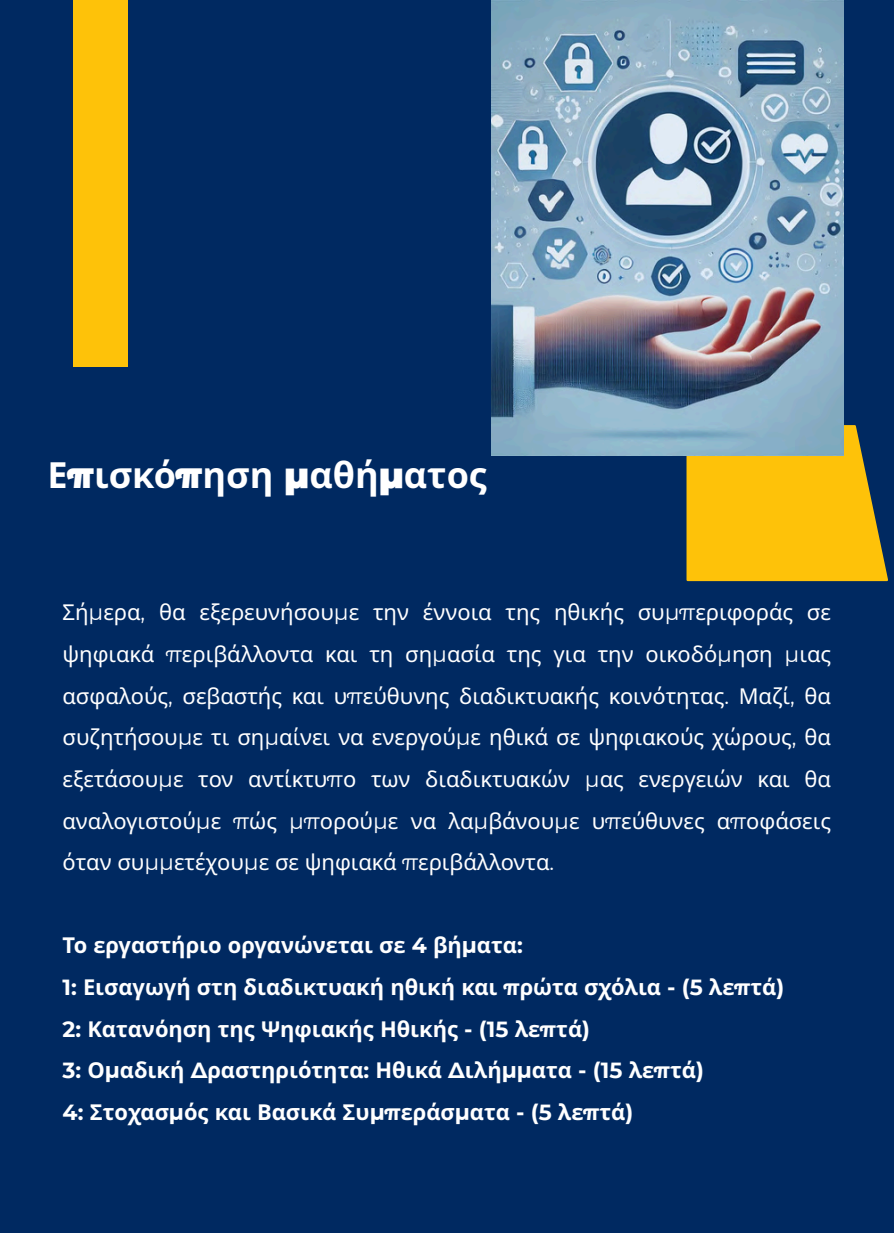
<style>
.page{position:relative;width:894px;height:1233px;background:#fff}
.page>*{position:absolute;margin:0;border:0;box-sizing:border-box;transform-origin:0 0}
.t1{font:700 36px "Noto Sans";color:#fff}
.t2{font:21.9px/41.5px "Noto Sans";color:#fff;text-align:justify}
.t3{font:700 21.9px/41.5px "Noto Sans";color:#fff}
.s1{font-family:"Montserrat";font-weight:900}
.s2{font-family:"Montserrat"}
</style>
<div class="page">
<div style="left:0;top:0;width:893px;height:1233px;background:#002961"></div>
<svg style="left:686px;top:425px;width:201px;height:156px"></svg>
<div style="left:73px;top:0;width:55px;height:366px;background:#fec209"></div>
<img style="left:491px;top:0;width:352px;height:455px">
<h1 class="t1" style="left:47px;top:449px;width:441px">Ε<span class="s1">π</span>ισκό<span class="s1">π</span>ηση <span class="s1">μ</span>αθή<span class="s1">μ</span>ατος</h1>
<p class="t2" style="left:62px;top:591px;width:769px">Σή<span class="s2">μ</span>ερα<span class="s2">,</span> θα εξερευνήσου<span class="s2">μ</span>ε την έννοια της ηθικής συ<span class="s2">μπ</span>εριφοράς σε ψηφιακά <span class="s2">π</span>εριβάλλοντα και τη ση<span class="s2">μ</span>ασία της για την οικοδό<span class="s2">μ</span>ηση <span class="s2">μ</span>ιας ασφαλούς<span class="s2">,</span> σεβαστής και υ<span class="s2">π</span>εύθυνης διαδικτυακής κοινότητας<span class="s2">.</span> Μαζί<span class="s2">,</span> θα συζητήσου<span class="s2">μ</span>ε τι ση<span class="s2">μ</span>αίνει να ενεργού<span class="s2">μ</span>ε ηθικά σε ψηφιακούς χώρους<span class="s2">,</span> θα εξετάσου<span class="s2">μ</span>ε τον αντίκτυ<span class="s2">π</span>ο των διαδικτυακών <span class="s2">μ</span>ας ενεργειών και θα αναλογιστού<span class="s2">μ</span>ε <span class="s2">π</span>ώς <span class="s2">μπ</span>ορού<span class="s2">μ</span>ε να λα<span class="s2">μ</span>βάνου<span class="s2">μ</span>ε υ<span class="s2">π</span>εύθυνες α<span class="s2">π</span>οφάσεις όταν συ<span class="s2">μμ</span>ετέχου<span class="s2">μ</span>ε σε ψηφιακά <span class="s2">π</span>εριβάλλοντα<span class="s2">.</span></p>
<p class="t3" style="left:62px;top:924px;width:723px">Το εργαστήριο οργανώνεται σε <span class="s2">4</span> βή<span class="s2">μ</span>ατα<span class="s2">:<br>1:</span> Εισαγωγή στη διαδικτυακή ηθική και <span class="s2">π</span>ρώτα σχόλια <span class="s2">- (5</span> λε<span class="s2">π</span>τά<span class="s2">)<br>2:</span> Κατανόηση της Ψηφιακής Ηθικής <span class="s2">- (15</span> λε<span class="s2">π</span>τά<span class="s2">)<br>3:</span> Ο<span class="s2">μ</span>αδική <span class="s2">Δ</span>ραστηριότητα<span class="s2">:</span> Ηθικά <span class="s2">Δ</span>ιλή<span class="s2">μμ</span>ατα <span class="s2">- (15</span> λε<span class="s2">π</span>τά<span class="s2">)<br>4:</span> Στοχασ<span class="s2">μ</span>ός και Βασικά Συ<span class="s2">μπ</span>εράσ<span class="s2">μ</span>ατα <span class="s2">- (5</span> λε<span class="s2">π</span>τά<span class="s2">)</span></p>
</div>
